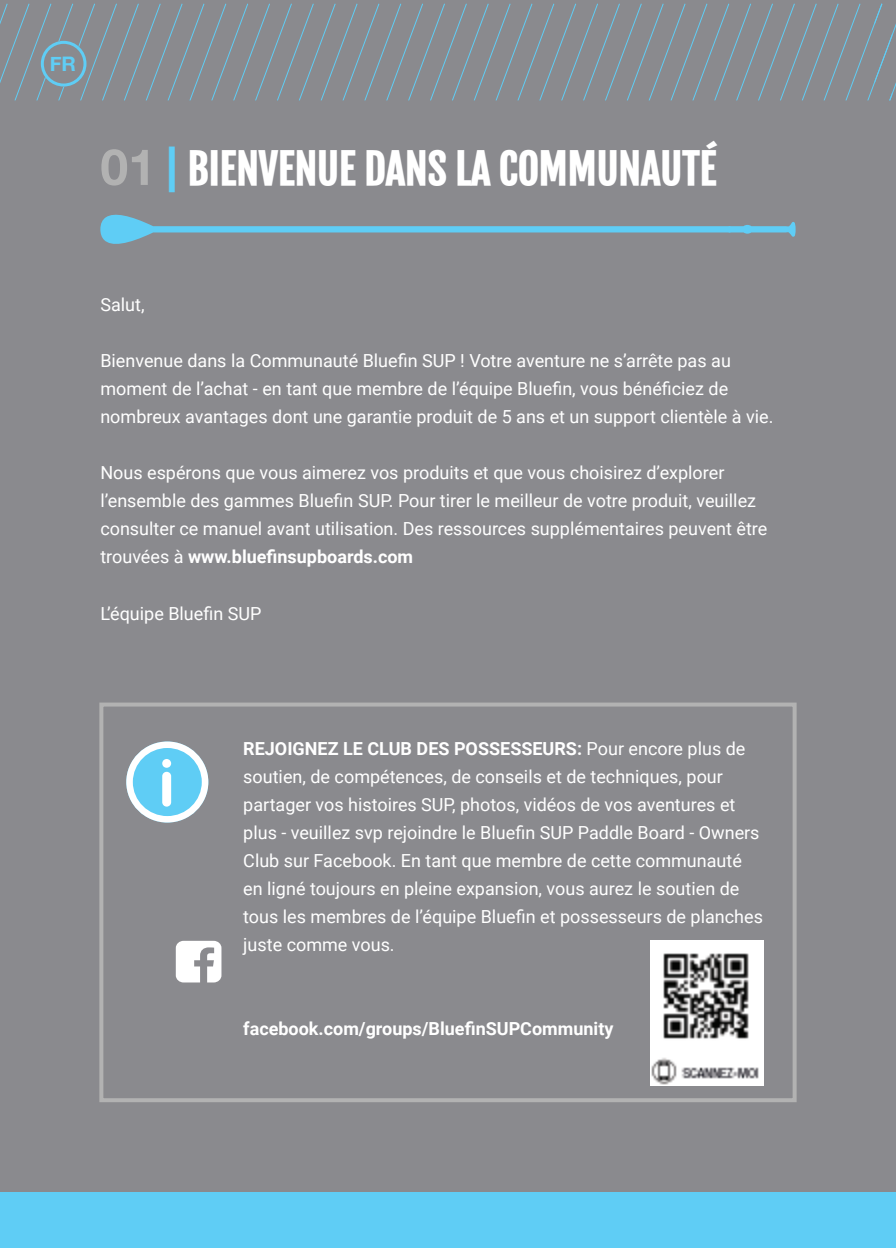
<style>
.page{position:relative;width:896px;height:1248px;background:#fff}
.page>*{position:absolute;margin:0;border:0;box-sizing:border-box;transform-origin:0 0}
.t1{font:41px "BF Cruise";color:#fff}
.t2{font:700 20px "Helvetica Neue";color:#5fcdf5}
.t3{font:18px/28px "Roboto";color:#fff}
.t4{font:700 18px "Roboto";color:#fff}
.s1{font-family:"Helvetica Neue";font-weight:700;font-size:50px;color:#b2b2b2}
.s2{color:#5fcdf5}
.s3{font-weight:700}
</style>
<div class="page">
<div style="left:0;top:0;width:867px;height:1247px;background:#8a8a8e"></div>
<div style="left:867px;top:0;width:29px;height:1247px;background:#8a8a8e"></div>
<div style="left:0;top:1192px;width:867px;height:55px;background:#5fcdf5"></div>
<div style="left:867px;top:1192px;width:29px;height:55px;background:#5fcdf5"></div>
<svg style="left:0;top:4px;width:874px;height:96px"></svg>
<svg style="left:874px;top:4px;width:22px;height:96px"></svg>
<svg style="left:41px;top:41px;width:45px;height:45px"></svg>
<svg style="left:100px;top:214px;width:695px;height:30px"></svg>
<div style="left:99px;top:702px;width:697px;height:400px;border:4px solid #b2b2b2"></div>
<svg style="left:126px;top:741px;width:82px;height:81px"></svg>
<svg style="left:176px;top:940px;width:45px;height:42px"></svg>
<img style="left:650px;top:940px;width:114px;height:145px">
<p class="t2" style="left:50px;top:49px;width:28px">FR</p>
<p class="t1" style="left:100px;top:140px;width:617px"><span class="s1">01</span> <span class="s2">|</span> BIENVENUE DANS LA COMMUNAUTÉ</p>
<p class="t3" style="left:100px;top:290px;width:46px">Salut,</p>
<p class="t3" style="left:100px;top:346px;width:674px">Bienvenue dans la Communauté Bluefin SUP ! Votre aventure ne s’arrête pas au moment de l’achat - en tant que membre de l’équipe Bluefin, vous bénéficiez de nombreux avantages dont une garantie produit de 5 ans et un support clientèle à vie.</p>
<p class="t3" style="left:100px;top:458px;width:668px">Nous espérons que vous aimerez vos produits et que vous choisirez d’explorer l’ensemble des gammes Bluefin SUP. Pour tirer le meilleur de votre produit, veuillez consulter ce manuel avant utilisation. Des ressources supplémentaires peuvent être trouvées à <span class="s3">www.bluefinsupboards.com</span></p>
<p class="t3" style="left:100px;top:598px;width:163px">L’équipe Bluefin SUP</p>
<p class="t3" style="left:243px;top:734px;width:521px"><span class="s3">REJOIGNEZ LE CLUB DES POSSESSEURS:</span> Pour encore plus de soutien, de compétences, de conseils et de techniques, pour partager vos histoires SUP, photos, vidéos de vos aventures et plus - veuillez svp rejoindre le Bluefin SUP Paddle Board - Owners Club sur Facebook. En tant que membre de cette communauté en ligné toujours en pleine expansion, vous aurez le soutien de tous les membres de l’équipe Bluefin et possesseurs de planches juste comme vous.</p>
<p class="t4" style="left:243px;top:1016px;width:372px">facebook.com/groups/BluefinSUPCommunity</p>
</div>
